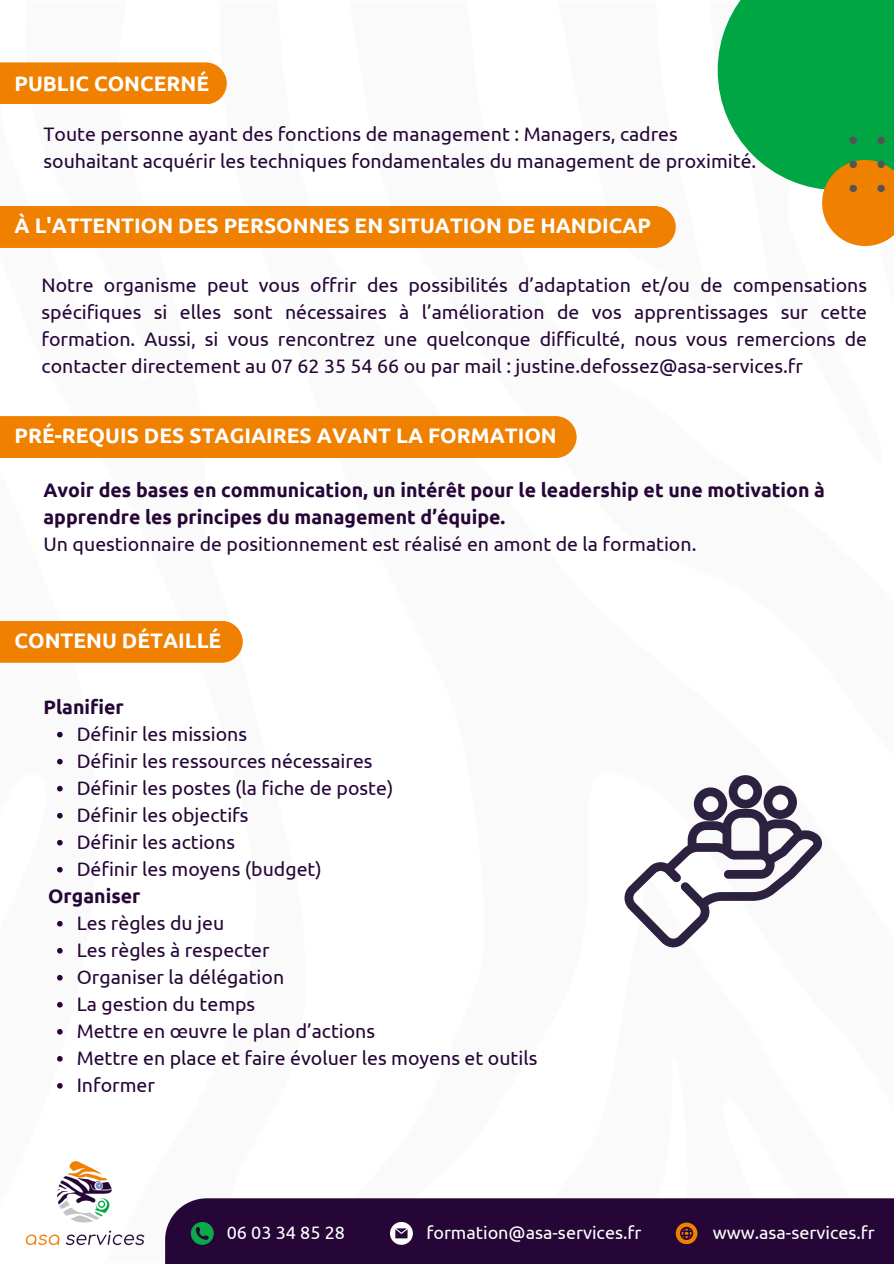
<style>
.page{position:relative;width:894px;height:1264px;background:#fff}
.page>*{position:absolute;margin:0;border:0;box-sizing:border-box;transform-origin:0 0}
.t1{font:700 21px "Ubuntu";color:#fff}
.t2{font:19.5px/27px "Ubuntu";color:#250636;text-align:justify}
.t3{font:700 19.5px/27px "Ubuntu";color:#250636}
.t4{font:18px "Ubuntu";color:#fff}
.s1{font-weight:400}
</style>
<div class="page">
<div style="left:717px;top:0;width:176px;height:190px;background:#00a544"></div>
<svg style="left:821px;top:160px;width:72px;height:86px"></svg>
<svg style="left:877px;top:137px;width:7px;height:7px"></svg>
<svg style="left:849px;top:137px;width:7px;height:7px"></svg>
<img style="left:25px;top:1161px;width:120px;height:85px">
<div style="left:165px;top:1198px;width:728px;height:65px;background:#250636"></div>
<svg style="left:191px;top:1222px;width:22px;height:22px"></svg>
<svg style="left:390px;top:1222px;width:22px;height:22px"></svg>
<svg style="left:675px;top:1222px;width:22px;height:21px"></svg>
<div style="left:0;top:416px;width:576px;height:42px;background:#ef8000"></div>
<div style="left:0;top:206px;width:675px;height:42px;background:#ef8000"></div>
<div style="left:0;top:62px;width:227px;height:42px;background:#ef8000"></div>
<div style="left:0;top:621px;width:243px;height:41px;background:#ef8000"></div>
<svg style="left:57px;top:731px;width:6px;height:6px"></svg>
<svg style="left:57px;top:758px;width:6px;height:6px"></svg>
<svg style="left:57px;top:785px;width:6px;height:6px"></svg>
<svg style="left:57px;top:812px;width:6px;height:6px"></svg>
<svg style="left:57px;top:839px;width:6px;height:6px"></svg>
<svg style="left:57px;top:866px;width:6px;height:6px"></svg>
<svg style="left:57px;top:920px;width:6px;height:6px"></svg>
<svg style="left:57px;top:947px;width:6px;height:6px"></svg>
<svg style="left:57px;top:974px;width:6px;height:6px"></svg>
<svg style="left:57px;top:1002px;width:6px;height:5px"></svg>
<svg style="left:57px;top:1029px;width:6px;height:5px"></svg>
<svg style="left:57px;top:1056px;width:6px;height:5px"></svg>
<svg style="left:57px;top:1083px;width:6px;height:5px"></svg>
<svg style="left:624px;top:775px;width:197px;height:172px"></svg>
<h1 class="t1" style="left:14px;top:71px;width:196px">PUBLIC CONCERNÉ</h1>
<h2 class="t2" style="left:43px;top:120px;width:714px">Toute personne ayant des fonctions de management : Managers, cadres souhaitant acquérir les techniques fondamentales du management de proximité.</h2>
<h1 class="t1" style="left:14px;top:213px;width:638px">À L'ATTENTION DES PERSONNES EN SITUATION DE HANDICAP</h1>
<h3 class="t2" style="left:42px;top:271px;width:826px">Notre organisme peut vous offrir des possibilités d’adaptation et/ou de compensations spécifiques si elles sont nécessaires à l’amélioration de vos apprentissages sur cette formation. Aussi, si vous rencontrez une quelconque difficulté, nous vous remercions de contacter directement au 07 62 35 54 66 ou par mail : justine.defossez@asa-services.fr</h3>
<h3 class="t1" style="left:14px;top:423px;width:543px">PRÉ-REQUIS DES STAGIAIRES AVANT LA FORMATION</h3>
<h1 class="t3" style="left:43px;top:476px;width:782px">Avoir des bases en communication, un intérêt pour le leadership et une motivation à apprendre les principes du management d’équipe.<br><span class="s1">Un questionnaire de positionnement est réalisé en amont de la formation.</span></h1>
<p class="t1" style="left:14px;top:628px;width:208px">CONTENU DÉTAILLÉ</p>
<p class="t3" style="left:43px;top:693px;width:82px">Planifier</p>
<p class="t2" style="left:77px;top:720px;width:172px">Définir les missions</p>
<p class="t2" style="left:77px;top:747px;width:297px">Définir les ressources nécessaires</p>
<p class="t2" style="left:77px;top:774px;width:318px">Définir les postes (la fiche de poste)</p>
<p class="t2" style="left:77px;top:801px;width:173px">Définir les objectifs</p>
<h2 class="t2" style="left:77px;top:828px;width:160px">Définir les actions</h2>
<p class="t2" style="left:77px;top:855px;width:246px">Définir les moyens (budget)</p>
<p class="t3" style="left:48px;top:882px;width:94px">Organiser</p>
<p class="t2" style="left:77px;top:909px;width:149px">Les règles du jeu</p>
<p class="t2" style="left:77px;top:936px;width:194px">Les règles à respecter</p>
<p class="t2" style="left:77px;top:963px;width:209px">Organiser la délégation</p>
<p class="t2" style="left:77px;top:990px;width:180px">La gestion du temps</p>
<p class="t2" style="left:77px;top:1017px;width:300px">Mettre en œuvre le plan d’actions</p>
<p class="t2" style="left:77px;top:1044px;width:462px">Mettre en place et faire évoluer les moyens et outils</p>
<p class="t2" style="left:77px;top:1071px;width:80px">Informer</p>
<h1 class="t4" style="left:227px;top:1222px;width:120px">06 03 34 85 28</h1>
<h3 class="t4" style="left:426px;top:1222px;width:216px">formation@asa-services.fr</h3>
<p class="t4" style="left:712px;top:1222px;width:164px">www.asa-services.fr</p>
</div>
